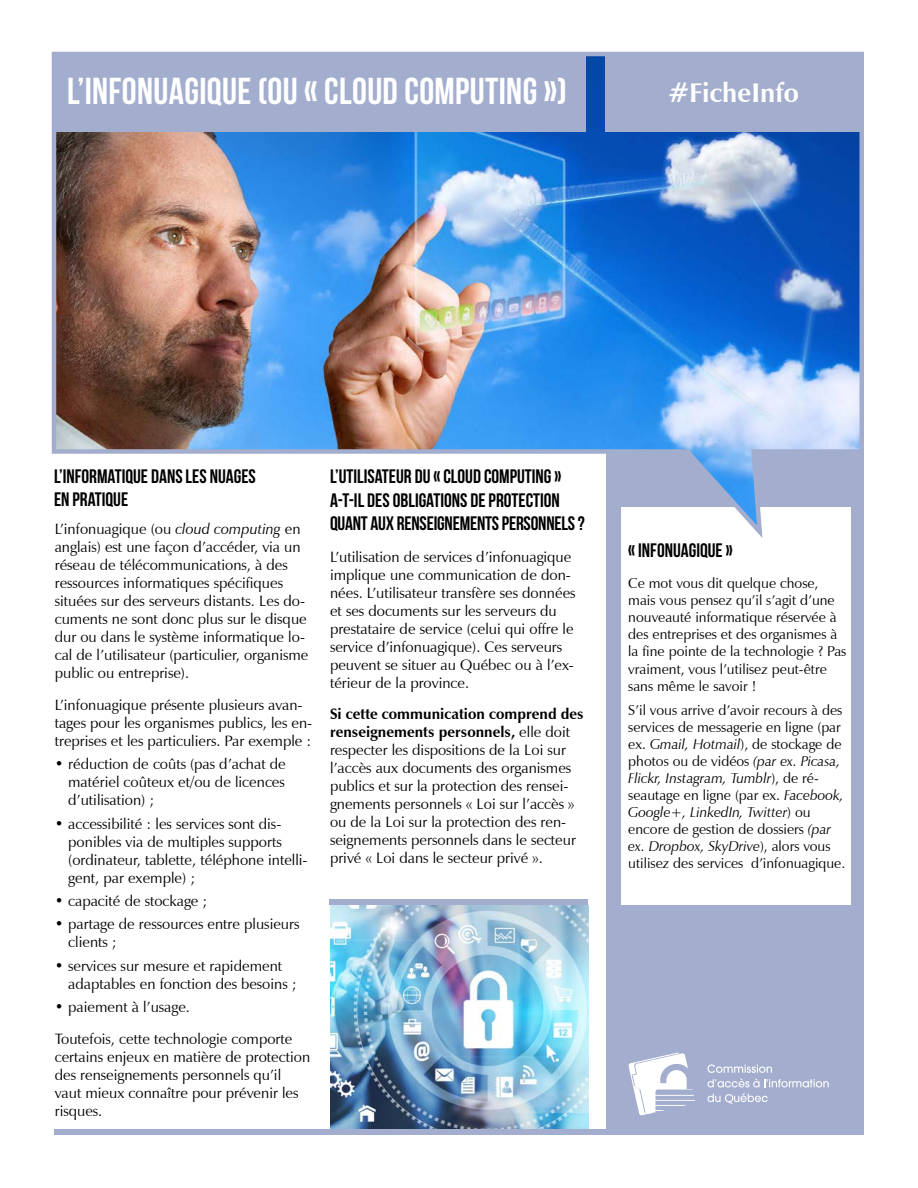
<style>
.page{position:relative;width:918px;height:1188px;background:#fff}
.page>*{position:absolute;margin:0;border:0;box-sizing:border-box;transform-origin:0 0}
.t1{font:700 37.5px "Bebas Neue";letter-spacing:.01em;color:#fff}
.t2{font:700 27px "Zapf Humanist 601 BT";color:#fff}
.t3{font:700 19.5px/23.4px "Bebas Neue";color:#000}
.t4{font:15px/18px "Zapf Humanist 601 BT";color:#000}
.t5{font:14.25px/17.1px "Zapf Humanist 601 BT";color:#000}
.s1{font-style:italic}
.s2{font-weight:700}
</style>
<div class="page">
<div style="left:606px;top:453px;width:258px;height:606px;background:#a3aece"></div>
<div style="left:54px;top:1129px;width:810px;height:6px;background:#a3aece"></div>
<div style="left:606px;top:1055px;width:258px;height:75px;background:#a3aece"></div>
<div style="left:621px;top:508px;width:229px;height:397px;background:#fff"></div>
<img style="left:51px;top:51px;width:813px;height:493px">
<div style="left:52px;top:52px;width:534px;height:80px;background:#a3aece"></div>
<div style="left:606px;top:52px;width:256px;height:80px;background:#a3aece"></div>
<svg style="left:707px;top:1064px;width:122px;height:23px"></svg>
<svg style="left:707px;top:1093px;width:61px;height:11px"></svg>
<svg style="left:628px;top:1052px;width:67px;height:64px"></svg>
<img style="left:330px;top:905px;width:258px;height:224px">
<div style="left:329px;top:899px;width:259px;height:6px;background:#a3aece"></div>
<h1 class="t1" style="left:67px;top:70px;width:501px">L’INFONUAGIQUE (OU « CLOUD COMPUTING »)</h1>
<h2 class="t2" style="left:668px;top:76px;width:132px">#FicheInfo</h2>
<h3 class="t3" style="left:54px;top:464px;width:203px">L’INFORMATIQUE DANS LES NUAGES<br>EN PRATIQUE</h3>
<p class="t4" style="left:55px;top:520px;width:255px">L’infonuagique (ou <span class="s1">cloud computing</span> en anglais) est une façon d’accéder, via un réseau de télécommunications, à des ressources informatiques spécifiques situées sur des serveurs distants. Les do&shy;cuments ne sont donc plus sur le disque dur ou dans le système informatique lo&shy;cal de l’utilisateur (particulier, organisme public ou entreprise).</p>
<p class="t4" style="left:55px;top:696px;width:259px">L’infonuagique présente plusieurs avan&shy;tages pour les organismes publics, les en&shy;treprises et les particuliers. Par exemple :</p>
<p class="t4" style="left:68px;top:755px;width:219px;text-align:justify;text-indent:-14px">• réduction de coûts (pas d’achat de matériel coûteux et/ou de licences d’utilisation) ;</p>
<p class="t4" style="left:68px;top:815px;width:241px;text-indent:-13px">• accessibilité : les services sont dis&shy;ponibles via de multiples supports (ordinateur, tablette, téléphone intelli&shy;gent, par exemple) ;</p>
<p class="t4" style="left:55px;top:892px;width:154px">• capacité de stockage ;</p>
<p class="t4" style="left:68px;top:915px;width:233px;text-indent:-14px">• partage de ressources entre plusieurs clients ;</p>
<p class="t4" style="left:68px;top:957px;width:230px;text-indent:-14px">• services sur mesure et rapidement adaptables en fonction des besoins ;</p>
<p class="t4" style="left:55px;top:991px;width:239px;line-height:31.5px">• paiement à l’usage.<br>Toutefois, cette technologie comporte</p>
<p class="t4" style="left:55px;top:1048px;width:257px">certains enjeux en matière de protection des renseignements personnels qu’il vaut mieux connaître pour prévenir les risques.</p>
<h3 class="t3" style="left:330px;top:465px;width:256px">L’UTILISATEUR DU « CLOUD COMPUTING »<br>A-T-IL DES OBLIGATIONS DE PROTECTION<br>QUANT AUX RENSEIGNEMENTS PERSONNELS?</h3>
<p class="t4" style="left:330px;top:547px;width:247px">L’utilisation de services d’infonuagique implique une communication de don&shy;nées. L’utilisateur transfère ses données et ses documents sur les serveurs du prestataire de service (celui qui offre le service d’infonuagique). Ces serveurs peuvent se situer au Québec ou à l’ex&shy;térieur de la province.</p>
<p class="t4" style="left:330px;top:705px;width:255px"><span class="s2">Si cette communication comprend des renseignements personnels,</span> elle doit respecter les dispositions de la Loi sur l’accès aux documents des organismes publics et sur la protection des rensei&shy;gnements personnels « Loi sur l’accès » ou de la Loi sur la protection des ren&shy;seignements personnels dans le secteur privé « Loi dans le secteur privé ».</p>
<h3 class="t3" style="left:628px;top:539px;width:106px">« INFONUAGIQUE »</h3>
<p class="t5" style="left:628px;top:575px;width:219px">Ce mot vous dit quelque chose, mais vous pensez qu’il s’agit d’une nouveauté informatique réservée à des entreprises et des organismes à la fine pointe de la technologie ? Pas vraiment, vous l’utilisez peut-être sans même le savoir !</p>
<p class="t5" style="left:628px;top:701px;width:219px">S’il vous arrive d’avoir recours à des services de messagerie en ligne (par ex. <span class="s1">Gmail, Hotmail</span>), de stockage de photos ou de vidéos <span class="s1">(par ex. Picasa, Flickr, Instagram, Tumblr</span>), de ré&shy;seautage en ligne (par ex. <span class="s1">Facebook, Google+, LinkedIn, Twitter</span>) ou encore de gestion de dossiers <span class="s1">(par ex. Dropbox, SkyDrive</span>), alors vous utilisez des services d’infonuagique.</p>
</div>
